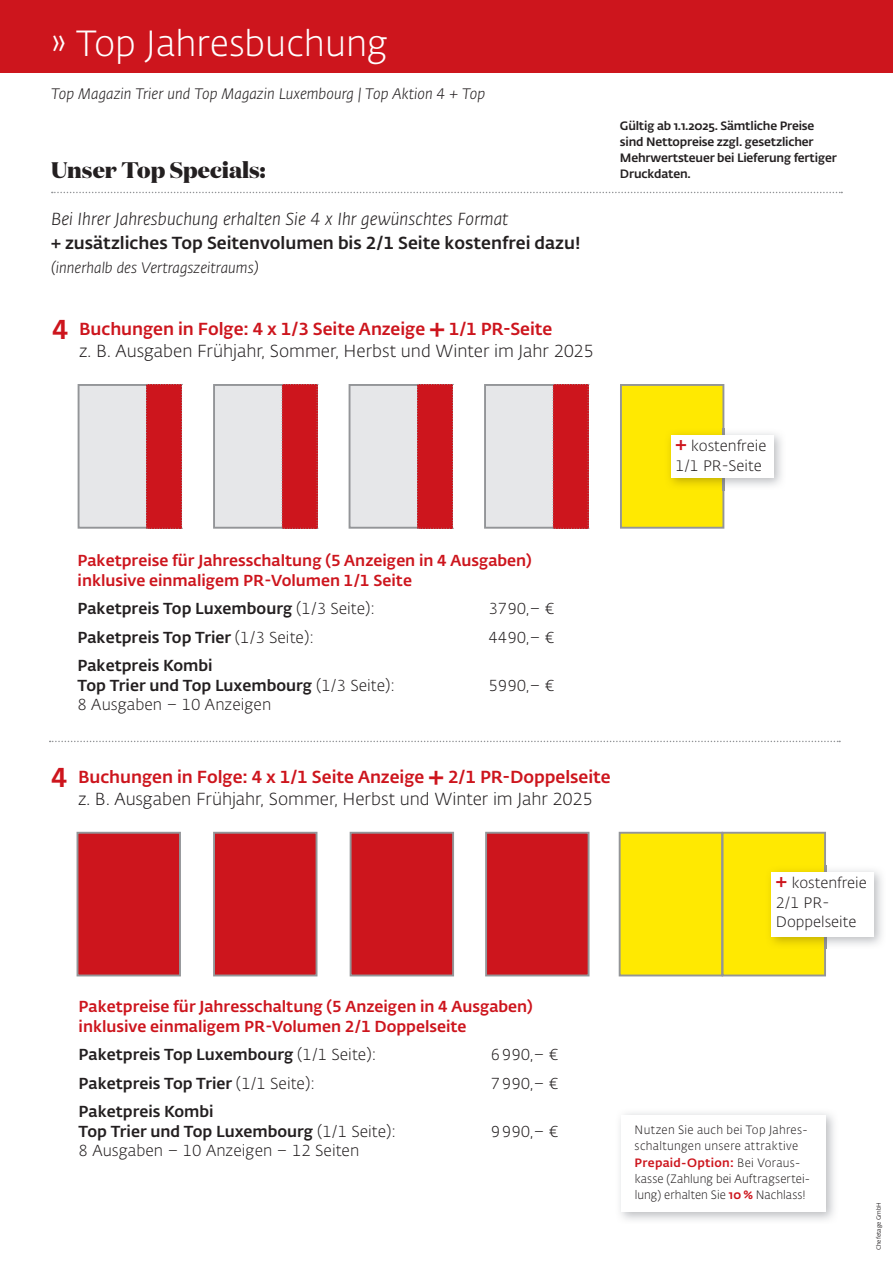
<style>
.page{position:relative;width:893px;height:1263px;background:#fff}
.page>*{position:absolute;margin:0;border:0;box-sizing:border-box;transform-origin:0 0}
.t1{font:300 36px "Fedra Sans Alt Std";color:#fff}
.t2{font:800 22.5px "Domaine Display";color:#231f20}
.t3{font:300 17.25px/22.5px "Fedra Sans Alt Std";letter-spacing:-.005em;color:#231f20}
.t4{font:500 17.25px "Fedra Sans Alt Std";color:#231f20}
.t5{font:italic 300 17.25px "Fedra Sans Alt Std";color:#231f20}
.t6{font:500 15.75px/19.5px "Fedra Sans Alt Std";color:#231f20}
.t7{font:500 15.75px/19.5px "Fedra Sans Alt Std";color:#cd151d}
.t8{font:300 15.75px "Fedra Sans Alt Std";color:#231f20}
.t9{font:italic 300 15px "Fedra Sans Alt Std";color:#231f20}
.t10{font:300 15px/19.5px "Fedra Sans Alt Std";color:#231f20}
.t11{font:300 12px/16.2px "Fedra Sans Alt Std";letter-spacing:.02em;color:#231f20;scale:.96 1}
.t12{font:500 12px/16.2px "Fedra Sans Alt Std";letter-spacing:-.015em;color:#231f20}
.t13{font:6px "Fedra Sans Alt Std";color:#231f20}
.s1{font-weight:500;font-size:27px;color:#cd151d}
.s2{font-weight:500;color:#cd151d}
.s3{font-weight:500;font-size:19.5px;color:#cd151d}
.s4{font-weight:300}
</style>
<div class="page">
<div style="left:0;top:0;width:893px;height:72px;background:#cd151d"></div>
<svg style="left:52px;top:192px;width:790px;height:1px"></svg>
<div style="left:78px;top:384px;width:104px;height:145px;background:#e6e7e9;border:2px solid #939598"></div>
<svg style="left:146px;top:384px;width:37px;height:145px;background:#cd1d25"></svg>
<div style="left:213px;top:384px;width:104px;height:145px;background:#e6e7e9;border:2px solid #939598"></div>
<div style="left:282px;top:384px;width:36px;height:145px;background:#cd151d"></div>
<div style="left:349px;top:384px;width:104px;height:145px;background:#e6e7e9;border:2px solid #939598"></div>
<svg style="left:417px;top:384px;width:37px;height:145px;background:#cd1d25"></svg>
<div style="left:484px;top:384px;width:104px;height:145px;background:#e6e7e9;border:2px solid #939598"></div>
<div style="left:553px;top:384px;width:36px;height:145px;background:#cd151d"></div>
<svg style="left:620px;top:384px;width:104px;height:145px;background:#f7e30b"></svg>
<img style="left:665px;top:428px;width:117px;height:62px">
<div style="left:671px;top:435px;width:102px;height:43px;background:#fff"></div>
<div style="left:77px;top:832px;width:104px;height:144px;background:#cd151d;border:2px solid #939598"></div>
<div style="left:213px;top:832px;width:104px;height:144px;background:#cd151d;border:2px solid #939598"></div>
<div style="left:350px;top:832px;width:104px;height:144px;background:#cd151d;border:2px solid #939598"></div>
<div style="left:485px;top:832px;width:104px;height:144px;background:#cd151d;border:2px solid #939598"></div>
<div style="left:619px;top:832px;width:104px;height:144px;background:#ffe901;border:2px solid #939598"></div>
<svg style="left:722px;top:832px;width:104px;height:144px;background:#f7e30a"></svg>
<img style="left:765px;top:866px;width:117px;height:83px">
<div style="left:772px;top:872px;width:102px;height:64px;background:#fff"></div>
<svg style="left:50px;top:741px;width:790px;height:1px"></svg>
<h1 class="t1" style="left:51px;top:21px;width:339px">» Top Jahresbuchung</h1>
<p class="t9" style="left:51px;top:85px;width:436px">Top Magazin Trier und Top Magazin Luxembourg | Top Aktion 4 + Top</p>
<h2 class="t2" style="left:51px;top:155px;width:216px">Unser Top Specials:</h2>
<p class="t5" style="left:51px;top:209px;width:459px">Bei Ihrer Jahresbuchung erhalten Sie 4 x Ihr gewünschtes Format</p>
<p class="t4" style="left:51px;top:232px;width:531px">+ zusätzliches Top Seitenvolumen bis 2/1 Seite kostenfrei dazu!</p>
<p class="t9" style="left:51px;top:259px;width:209px">(innerhalb des Vertragszeitraums)</p>
<p class="t3" style="left:79px;top:318px;width:516px;text-indent:-27px"><span class="s1">4</span> <span class="s2">Buchungen in Folge: 4 x 1/3 Seite Anzeige</span> <span class="s1">+</span> <span class="s2">1/1 PR-Seite<br></span>z. B. Ausgaben Frühjahr, Sommer, Herbst und Winter im Jahr 2025</p>
<p class="t12" style="left:620px;top:117px;width:218px">Gültig ab 1.1.2025. Sämtliche Preise sind Nettopreise zzgl. gesetzlicher<br>Mehrwertsteuer bei Lieferung fertiger<br>Druckdaten.</p>
<p class="t10" style="left:675px;top:436px;width:92px"><span class="s3">+</span> kostenfreie<br>1/1 PR-Seite</p>
<p class="t7" style="left:78px;top:551px;width:456px">Paketpreise für Jahresschaltung (5 Anzeigen in 4 Ausgaben) inklusive einmaligem PR-Volumen 1/1 Seite</p>
<p class="t6" style="left:78px;top:599px;width:299px">Paketpreis Top Luxembourg <span class="s4">(1/3 Seite):</span></p>
<p class="t8" style="left:488px;top:599px;width:68px">3790,– €</p>
<p class="t6" style="left:78px;top:627px;width:238px">Paketpreis Top Trier <span class="s4">(1/3 Seite):</span></p>
<p class="t8" style="left:488px;top:628px;width:68px">4490,– €</p>
<p class="t6" style="left:78px;top:656px;width:319px">Paketpreis Kombi<br>Top Trier und Top Luxembourg <span class="s4">(1/3 Seite):</span></p>
<p class="t8" style="left:488px;top:676px;width:68px">5990,– €</p>
<p class="t8" style="left:78px;top:695px;width:195px">8 Ausgaben – 10 Anzeigen</p>
<p class="t3" style="left:51px;top:766px;width:561px;text-align:center"><span class="s1">4</span> <span class="s2">Buchungen in Folge: 4 x 1/1 Seite Anzeige</span> <span class="s1">+</span> <span class="s2">2/1 PR-Doppelseite </span>z. B. Ausgaben Frühjahr, Sommer, Herbst und Winter im Jahr 2025</p>
<p class="t10" style="left:776px;top:873px;width:92px"><span class="s3">+</span> kostenfreie<br>2/1 PR-<br>Doppelseite</p>
<p class="t7" style="left:79px;top:997px;width:456px">Paketpreise für Jahresschaltung (5 Anzeigen in 4 Ausgaben) inklusive einmaligem PR-Volumen 2/1 Doppelseite</p>
<p class="t6" style="left:79px;top:1045px;width:299px">Paketpreis Top Luxembourg <span class="s4">(1/1 Seite):</span></p>
<p class="t8" style="left:491px;top:1045px;width:69px">6990,– €</p>
<p class="t6" style="left:79px;top:1073px;width:238px">Paketpreis Top Trier <span class="s4">(1/1 Seite):</span></p>
<p class="t8" style="left:491px;top:1073px;width:69px">7990,– €</p>
<p class="t6" style="left:79px;top:1102px;width:319px">Paketpreis Kombi<br>Top Trier und Top Luxembourg <span class="s4">(1/1 Seite):</span></p>
<p class="t8" style="left:491px;top:1121px;width:69px">9990,– €</p>
<p class="t8" style="left:79px;top:1141px;width:282px">8 Ausgaben – 10 Anzeigen – 12 Seiten</p>
<p class="t11" style="left:635px;top:1122px;width:185px">Nutzen Sie auch bei Top Jahres&shy;schaltungen unsere attraktive<br><span class="s2">Prepaid-Option:</span> Bei Voraus&shy;kasse (Zahlung bei Auftragsertei&shy;lung) erhalten Sie <span class="s2">10 %</span> Nachlass!</p>
<p class="t13" style="left:875px;top:1250px;width:50px;rotate:-90deg">Chefetage GmbH</p>
</div>
